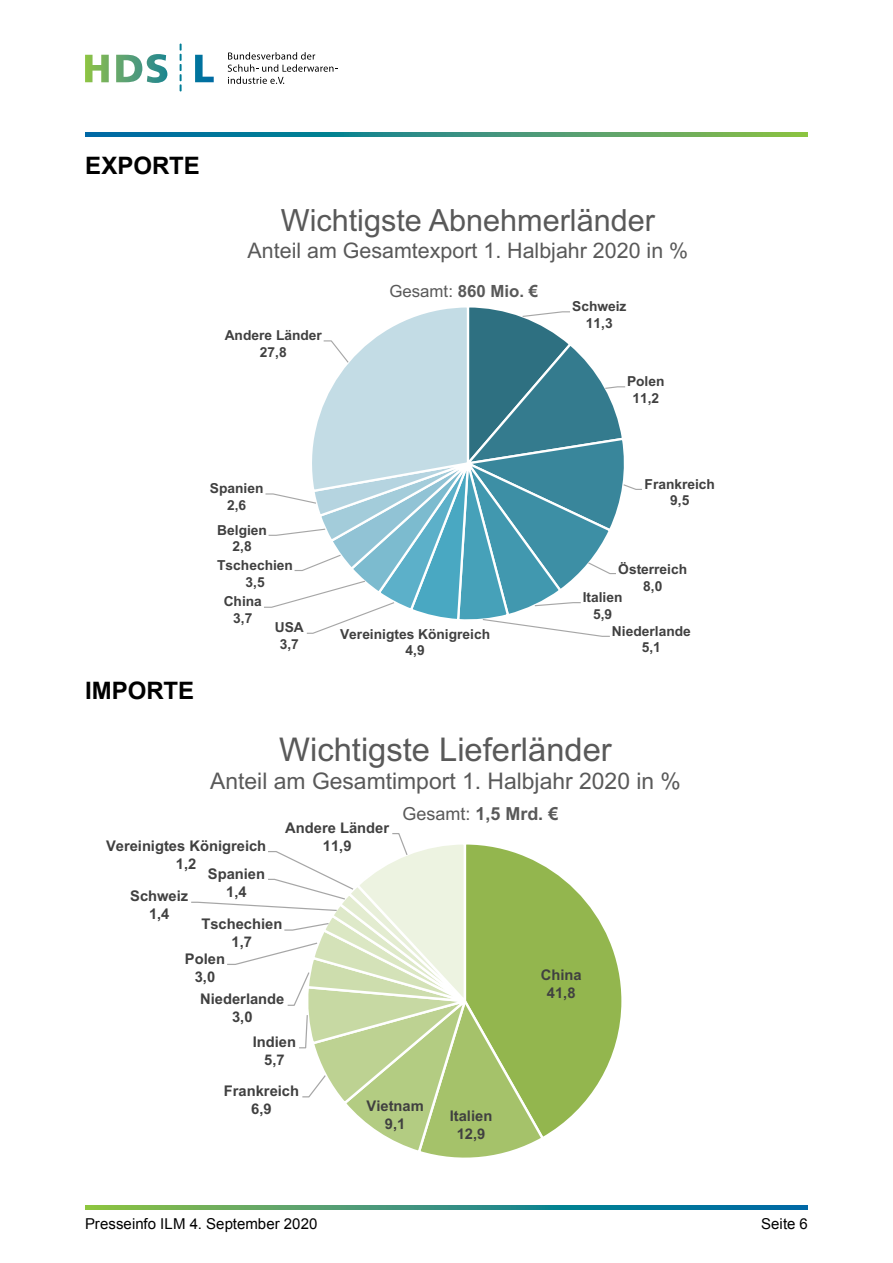
<style>
.page{position:relative;width:893px;height:1263px;background:#fff}
.page>*{position:absolute;margin:0;border:0;box-sizing:border-box;transform-origin:0 0}
.t1{font:32.7px "Arial";color:#595959}
.t2{font:30.6px "Arial";color:#595959}
.Überschrift_Kapitel{font:700 24px "Arial";color:#000}
.t3{font:22.95px "Arial";color:#595959}
.t4{font:21.45px "Arial";color:#595959}
.t5{font:700 18px "Arial";color:#595959}
.t6{font:700 16.8px "Arial";color:#595959}
.t7{font:15px "Arial";letter-spacing:.005em;color:#000}
.t8{font:700 14.7px/18px "Arial";color:#404040;text-align:center}
.t9{font:700 13.8px/16.8px "Arial";color:#404040;text-align:center}
.s1{font-weight:400}
</style>
<div class="page">
<svg style="left:85px;top:132px;width:723px;height:4px;background:#36917e"></svg>
<svg style="left:85px;top:1205px;width:723px;height:5px;background:#37917d"></svg>
<svg style="left:85px;top:44px;width:129px;height:47px"></svg>
<svg style="left:228px;top:52px;width:110px;height:32px"></svg>
<svg style="left:264px;top:307px;width:378px;height:330px"></svg>
<svg style="left:546px;top:867px;width:76px;height:268px"></svg>
<svg style="left:191px;top:833px;width:355px;height:325px"></svg>
<p class="Überschrift_Kapitel" style="left:85px;top:150px;width:116px">EXPORTE</p>
<p class="t2" style="left:281px;top:200px;width:376px">Wichtigste Abnehmerländer</p>
<p class="t4" style="left:248px;top:235px;width:442px">Anteil am Gesamtexport 1. Halbjahr 2020 in %</p>
<p class="t6" style="left:389px;top:280px;width:150px"><span class="s1">Gesamt:</span> 860 Mio. €</p>
<p class="t9" style="left:225px;top:327px;width:99px">Andere Länder<br>27,8</p>
<p class="t9" style="left:572px;top:298px;width:56px">Schweiz<br>11,3</p>
<p class="t9" style="left:627px;top:373px;width:39px">Polen<br>11,2</p>
<p class="Überschrift_Kapitel" style="left:85px;top:675px;width:111px">IMPORTE</p>
<p class="t9" style="left:210px;top:480px;width:55px">Spanien<br>2,6</p>
<p class="t9" style="left:217px;top:521px;width:51px">Belgien<br>2,8</p>
<p class="t9" style="left:217px;top:557px;width:77px">Tschechien<br>3,5</p>
<p class="t9" style="left:224px;top:593px;width:40px">China<br>3,7</p>
<p class="t9" style="left:275px;top:619px;width:31px">USA<br>3,7</p>
<p class="t9" style="left:340px;top:625px;width:152px">Vereinigtes Königreich<br>4,9</p>
<p class="t9" style="left:645px;top:475px;width:72px">Frankreich<br>9,5</p>
<p class="t9" style="left:618px;top:561px;width:70px">Österreich<br>8,0</p>
<p class="t9" style="left:583px;top:589px;width:41px">Italien</p>
<p class="t9" style="left:593px;top:606px;width:21px">5,9</p>
<p class="t9" style="left:612px;top:622px;width:80px">Niederlande</p>
<p class="t9" style="left:642px;top:639px;width:21px">5,1</p>
<p class="t1" style="left:279px;top:727px;width:334px">Wichtigste Lieferländer</p>
<p class="t3" style="left:210px;top:765px;width:472px">Anteil am Gesamtimport 1. Halbjahr 2020 in %</p>
<p class="t5" style="left:402px;top:801px;width:157px"><span class="s1">Gesamt:</span> 1,5 Mrd. €</p>
<p class="t8" style="left:285px;top:819px;width:105px">Andere Länder<br>11,9</p>
<p class="t8" style="left:106px;top:837px;width:162px">Vereinigtes Königreich<br>1,2</p>
<p class="t8" style="left:208px;top:864px;width:59px">Spanien<br>1,4</p>
<p class="t8" style="left:130px;top:887px;width:60px">Schweiz<br>1,4</p>
<p class="t8" style="left:201px;top:915px;width:82px">Tschechien<br>1,7</p>
<p class="t8" style="left:185px;top:949px;width:42px">Polen<br>3,0</p>
<p class="t8" style="left:200px;top:990px;width:86px">Niederlande<br>3,0</p>
<p class="t8" style="left:253px;top:1033px;width:45px">Indien<br>5,7</p>
<p class="t8" style="left:224px;top:1082px;width:77px">Frankreich<br>6,9</p>
<p class="t8" style="left:367px;top:1097px;width:59px">Vietnam<br>9,1</p>
<p class="t8" style="left:450px;top:1106px;width:44px">Italien<br>12,9</p>
<p class="t8" style="left:541px;top:966px;width:42px">China<br>41,8</p>
<p class="t7" style="left:85px;top:1214px;width:234px">Presseinfo ILM 4. September 2020</p>
<p class="t7" style="left:761px;top:1214px;width:48px">Seite 6</p>
</div>
